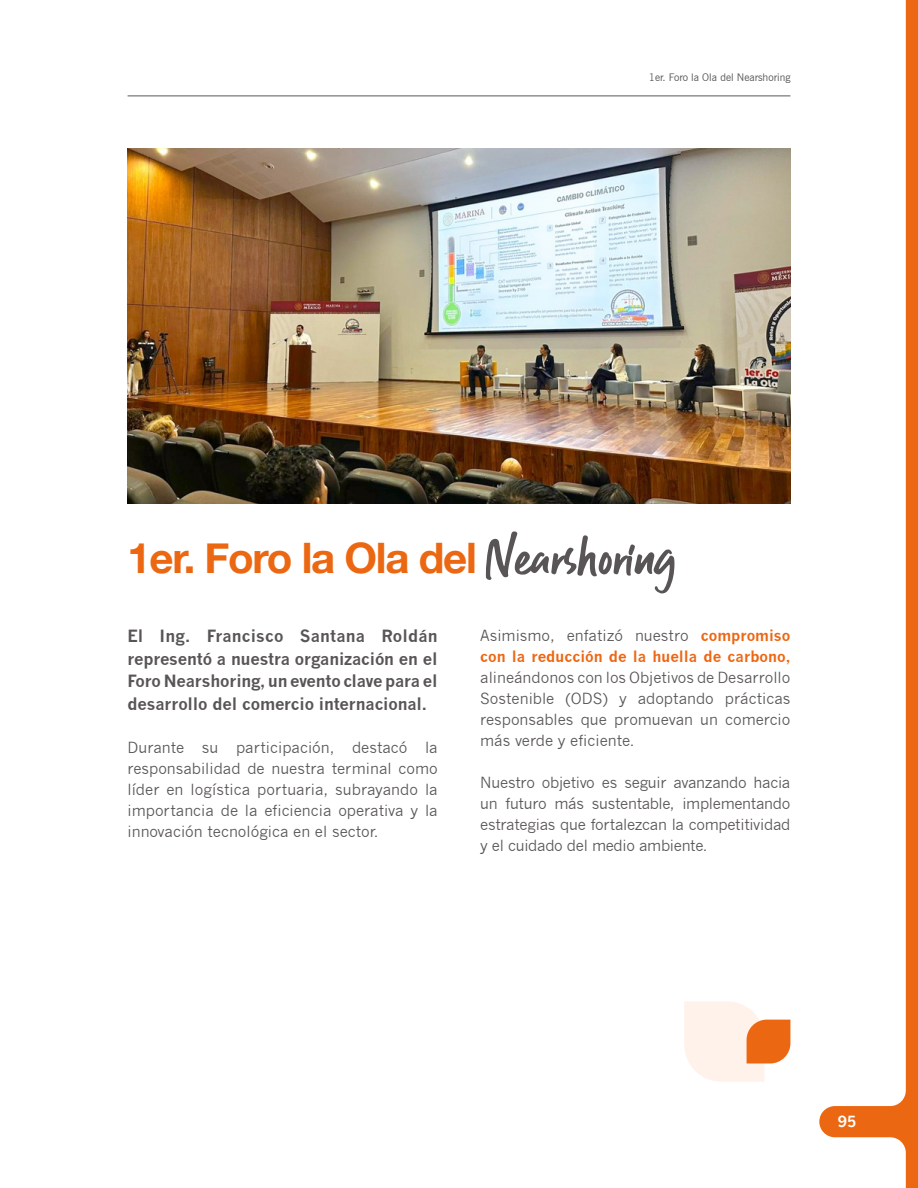
<style>
.page{position:relative;width:918px;height:1188px;background:#fff}
.page>*{position:absolute;margin:0;border:0;box-sizing:border-box;transform-origin:0 0}
.t1{font:700 42px "Helvetica Neue";letter-spacing:-.03em;color:#ec6711}
.t2{font:700 16.5px/22.5px "News Gothic";letter-spacing:-.01em;color:#595557;text-align:justify}
.t3{font:15px/21px "News Gothic";color:#595557;text-align:justify}
.t4{font:700 15px/21px "News Gothic";color:#ed6612}
.t5{font:700 15px "News Gothic";color:#fff}
.t6{font:10.5px "News Gothic BT";color:#595557}
.s1{font-family:"Guthen Bloots Personal Use";font-weight:400;font-size:51px;color:#595557}
.s2{font-weight:400;color:#595557}
</style>
<div class="page">
<svg style="left:819px;top:0;width:99px;height:1188px"></svg>
<hr style="left:128px;top:96px;width:662px;height:1px;background:#5a5758">
<img style="left:128px;top:149px;width:662px;height:354px">
<svg style="left:684px;top:1001px;width:106px;height:81px"></svg>
<p class="t6" style="left:649px;top:71px;width:143px">1er. Foro la Ola del Nearshoring</p>
<h1 class="t1" style="left:128px;top:532px;width:550px">1er. Foro la Ola del <span class="s1">Nearshoring</span></h1>
<p class="t2" style="left:128px;top:625px;width:312px">El Ing. Francisco Santana Roldán representó a nuestra organización en el Foro Nearshoring, un evento clave para el desarrollo del comercio internacional.</p>
<p class="t3" style="left:128px;top:737px;width:312px">Durante su participación, destacó la responsabilidad de nuestra terminal como líder en logística portuaria, subrayando la importancia de la eficiencia operativa y la innovación tecnológica en el sector.</p>
<p class="t4" style="left:480px;top:625px;width:312px"><span class="s2">Asimismo, enfatizó nuestro</span> compromiso con la reducción de la huella de carbono,</p>
<p class="t3" style="left:480px;top:667px;width:312px">alineándonos con los Objetivos de Desarrollo Sostenible (ODS) y adoptando prácticas responsables que promuevan un comercio más verde y eficiente.</p>
<p class="t3" style="left:480px;top:772px;width:312px">Nuestro objetivo es seguir avanzando hacia un futuro más sustentable, implementando estrategias que fortalezcan la competitividad y el cuidado del medio ambiente.</p>
<p class="t5" style="left:838px;top:1112px;width:20px">95</p>
</div>
